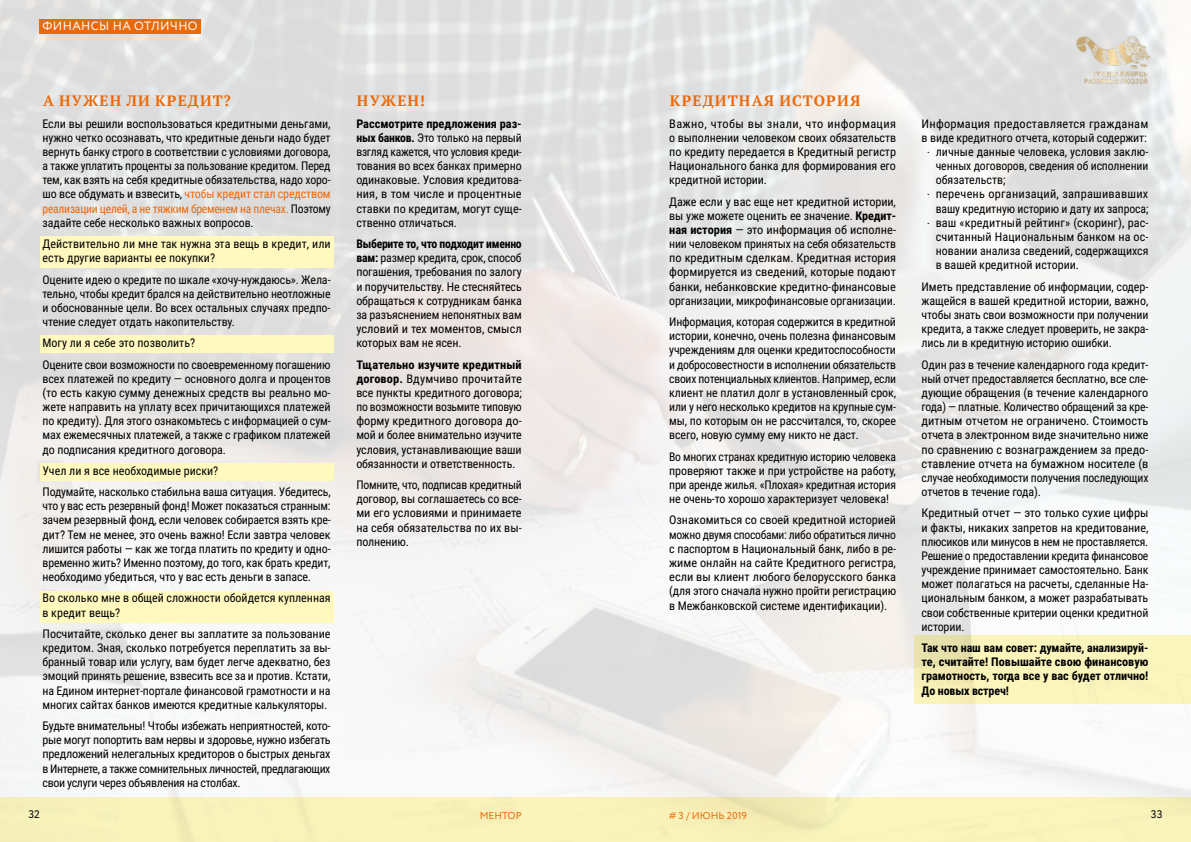
<style>
.page{position:relative;width:1191px;height:842px;background:#fff}
.page>*{position:absolute;margin:0;border:0;box-sizing:border-box;transform-origin:0 0}
.t1{font:700 15px "PT Serif";letter-spacing:.08em;color:#eb690b}
.t2{font:12px/14.2px "Roboto Condensed";letter-spacing:-.01em;color:#000;text-align:justify}
.t3{font:700 12px/14.2px "Roboto Condensed";letter-spacing:-.005em;color:#000;text-align:justify}
.t4{font:12px "Roboto Condensed";letter-spacing:.02em;color:#000}
.t5{font:12px "Roboto Condensed";letter-spacing:.015em;color:#000}
.t6{font:12px "Circe";letter-spacing:.035em;color:#fff}
.t7{font:11px "Circe";color:#000}
.t8{font:10px "Circe";color:#eb690b}
.s1{color:#eb690b}
.s2{font-weight:700}
.s3{font-family:"Circe"}
</style>
<div class="page">
<img style="left:0;top:0;width:1191px;height:797px">
<div style="left:40px;top:236px;width:293px;height:32px;background:#fff9bf"></div>
<div style="left:40px;top:335px;width:293px;height:18px;background:#fff9bf"></div>
<div style="left:40px;top:463px;width:293px;height:18px;background:#fff9bf"></div>
<div style="left:40px;top:591px;width:293px;height:31px;background:#fff9bf"></div>
<div style="left:0;top:797px;width:1191px;height:45px;background:#fff9bf"></div>
<img style="left:1062px;top:30px;width:102px;height:57px">
<div style="left:915px;top:636px;width:276px;height:68px;background:#fff9bf"></div>
<div style="left:40px;top:19px;width:161px;height:14px;background:#eb690b"></div>
<p class="t6" style="left:42px;top:18px;width:157px">ФИНАНСЫ НА ОТЛИЧНО</p>
<p class="t1" style="left:43px;top:91px;width:189px">А НУЖЕН ЛИ КРЕДИТ?</p>
<p class="t2" style="left:43px;top:116px;width:290px">Если вы решили воспользоваться кредитными деньгами, нужно четко осознавать, что кредитные деньги надо будет вернуть банку строго в соответствии с условиями договора, а также уплатить проценты за пользование кредитом. Перед тем, как взять на себя кредитные обязательства, надо хоро&shy;шо все обдумать и взвесить, <span class="s1">чтобы кредит стал средством реализации целей, а не тяжким бременем на плечах.</span> Поэтому задайте себе несколько важных вопросов.</p>
<p class="t2" style="left:43px;top:236px;width:290px">Действительно ли мне так нужна эта вещь в кредит, или есть другие варианты ее покупки?</p>
<p class="t2" style="left:43px;top:272px;width:290px">Оцените идею о кредите по шкале «хочу-нуждаюсь». Жела&shy;тельно, чтобы кредит брался на действительно неотложные и обоснованные цели. Во всех остальных случаях предпо&shy;чтение следует отдать накопительству.</p>
<p class="t2" style="left:43px;top:332px;width:289px;line-height:21.3px">Могу ли я себе это позволить?<br>Оцените свои возможности по своевременному погашению</p>
<p class="t2" style="left:43px;top:371px;width:290px">всех платежей по кредиту — основного долга и процентов (то есть какую сумму денежных средств вы реально мо&shy;жете направить на уплату всех причитающихся платежей по кредиту). Для этого ознакомьтесь с информацией о сум&shy;мах ежемесячных платежей, а также с графиком платежей до подписания кредитного договора.</p>
<p class="t2" style="left:43px;top:459px;width:290px;line-height:21.3px">Учел ли я все необходимые риски?<br>Подумайте, насколько стабильна ваша ситуация. Убедитесь,</p>
<p class="t2" style="left:43px;top:498px;width:290px">что у вас есть резервный фонд! Может показаться странным: зачем резервный фонд, если человек собирается взять кре&shy;дит? Тем не менее, это очень важно! Если завтра человек лишится работы — как же тогда платить по кредиту и одно&shy;временно жить? Именно поэтому, до того, как брать кредит, необходимо убедиться, что у вас есть деньги в запасе.</p>
<p class="t2" style="left:43px;top:591px;width:290px">Во сколько мне в общей сложности обойдется купленная в кредит вещь?</p>
<p class="t2" style="left:43px;top:626px;width:290px">Посчитайте, сколько денег вы заплатите за пользование кредитом. Зная, сколько потребуется переплатить за вы&shy;бранный товар или услугу, вам будет легче адекватно, без эмоций принять решение, взвесить все за и против. Кстати, на Едином интернет-портале финансовой грамотности и на многих сайтах банков имеются кредитные калькуляторы.</p>
<p class="t2" style="left:43px;top:718px;width:289px">Будьте внимательны! Чтобы избежать неприятностей, кото&shy;рые могут попортить вам нервы и здоровье, нужно избегать предложений нелегальных кредиторов о быстрых деньгах в Интернете, а также сомнительных личностей, предлагающих свои услуги через объявления на столбах.</p>
<p class="t1" style="left:357px;top:91px;width:69px">НУЖЕН!</p>
<p class="t2" style="left:356px;top:116px;width:167px"><span class="s2">Рассмотрите предложения раз&shy;ных банков.</span> Это только на первый взгляд кажется, что условия креди&shy;тования во всех банках примерно одинаковые. Условия кредитова&shy;ния, в том числе и процентные ставки по кредитам, могут суще&shy;ственно отличаться.</p>
<p class="t2" style="left:356px;top:236px;width:167px"><span class="s2">Выберите то, что подходит именно вам:</span> размер кредита, срок, способ погашения, требования по залогу и поручительству. Не стесняйтесь обращаться к сотрудникам банка за разъяснением непонятных вам условий и тех моментов, смысл которых вам не ясен.</p>
<p class="t2" style="left:356px;top:357px;width:167px"><span class="s2">Тщательно изучите кредитный договор.</span> Вдумчиво прочитайте все пункты кредитного договора; по возможности возьмите типовую форму кредитного договора до&shy;мой и более внимательно изучите условия, устанавливающие ваши обязанности и ответственность.</p>
<p class="t2" style="left:356px;top:477px;width:167px">Помните, что, подписав кредитный договор, вы соглашаетесь со все&shy;ми его условиями и принимаете на себя обязательства по их вы&shy;полнению.</p>
<p class="t1" style="left:670px;top:91px;width:192px">КРЕДИТНАЯ ИСТОРИЯ</p>
<p class="t2" style="left:669px;top:116px;width:228px">Важно, чтобы вы знали, что информация о выполнении человеком своих обязательств по кредиту передается в Кредитный регистр Национального банка для формирования его кредитной истории.</p>
<p class="t2" style="left:669px;top:194px;width:228px">Даже если у вас еще нет кредитной истории, вы уже можете оценить ее значение. <span class="s2">Кредит&shy;ная история</span> — это информация об исполне&shy;нии человеком принятых на себя обязательств по кредитным сделкам. Кредитная история формируется из сведений, которые подают банки, небанковские кредитно-финансовые организации, микрофинансовые организации.</p>
<p class="t2" style="left:669px;top:314px;width:228px">Информация, которая содержится в кредитной истории, конечно, очень полезна финансовым учреждениям для оценки кредитоспособности и добросовестности в исполнении обязательств своих потенциальных клиентов. Например, если клиент не платил долг в установленный срок, или у него несколько кредитов на крупные сум&shy;мы, по которым он не рассчитался, то, скорее всего, новую сумму ему никто не даст.</p>
<p class="t2" style="left:669px;top:449px;width:228px">Во многих странах кредитную историю человека проверяют также и при устройстве на работу, при аренде жилья. «Плохая» кредитная история не очень-то хорошо характеризует человека!</p>
<p class="t2" style="left:669px;top:513px;width:228px">Ознакомиться со своей кредитной историей можно двумя способами: либо обратиться лично с паспортом в Национальный банк, либо в ре&shy;жиме онлайн на сайте Кредитного регистра, если вы клиент любого белорусского банка (для этого сначала нужно пройти регистрацию в Межбанковской системе идентификации).</p>
<p class="t4" style="left:921px;top:115px;width:228px">Информация предоставляется гражданам</p>
<p class="t2" style="left:921px;top:130px;width:227px">в виде кредитного отчета, который содержит:</p>
<p class="t2" style="left:927px;top:144px;width:223px"><span class="s3">·</span> личные данные человека, условия заклю-</p>
<p class="t2" style="left:935px;top:158px;width:214px">ченных договоров, сведения об исполнении</p>
<p class="t2" style="left:935px;top:172px;width:71px">обязательств;</p>
<p class="t5" style="left:927px;top:186px;width:222px"><span class="s3">·</span> перечень организаций, запрашивавших</p>
<p class="t2" style="left:935px;top:201px;width:214px">вашу кредитную историю и дату их запроса;</p>
<p class="t2" style="left:927px;top:215px;width:223px"><span class="s3">·</span> ваш «кредитный рейтинг» (скоринг), рас-</p>
<p class="t2" style="left:935px;top:229px;width:214px">считанный Национальным банком на ос-</p>
<p class="t2" style="left:935px;top:243px;width:214px">новании анализа сведений, содержащихся</p>
<p class="t2" style="left:935px;top:257px;width:145px">в вашей кредитной истории.</p>
<p class="t2" style="left:921px;top:279px;width:228px">Иметь представление об информации, содер&shy;жащейся в вашей кредитной истории, важно, чтобы знать свои возможности при получении кредита, а также следует проверить, не закра&shy;лись ли в кредитную историю ошибки.</p>
<p class="t2" style="left:921px;top:357px;width:228px">Один раз в течение календарного года кредит&shy;ный отчет предоставляется бесплатно, все сле&shy;дующие обращения (в течение календарного года) — платные. Количество обращений за кре&shy;дитным отчетом не ограничено. Стоимость отчета в электронном виде значительно ниже по сравнению с вознаграждением за предо&shy;ставление отчета на бумажном носителе (в случае необходимости получения последующих отчетов в течение года).</p>
<p class="t2" style="left:921px;top:506px;width:228px">Кредитный отчет — это только сухие цифры и факты, никаких запретов на кредитование, плюсиков или минусов в нем не проставляется.<br>Решение о предоставлении кредита финансовое учреждение принимает самостоятельно. Банк может полагаться на расчеты, сделанные На&shy;циональным банком, а может разрабатывать свои собственные критерии оценки кредитной истории.</p>
<p class="t3" style="left:921px;top:640px;width:228px">Так что наш вам совет: думайте, анализируй&shy;те, считайте! Повышайте свою финансовую грамотность, тогда все у вас будет отлично!<br>До новых встреч!</p>
<p class="t7" style="left:28px;top:807px;width:13px">32</p>
<p class="t8" style="left:480px;top:809px;width:44px">МЕНТОР</p>
<p class="t8" style="left:669px;top:809px;width:79px"># 3 / ИЮНЬ 2019</p>
<p class="t7" style="left:1151px;top:807px;width:13px">33</p>
</div>
